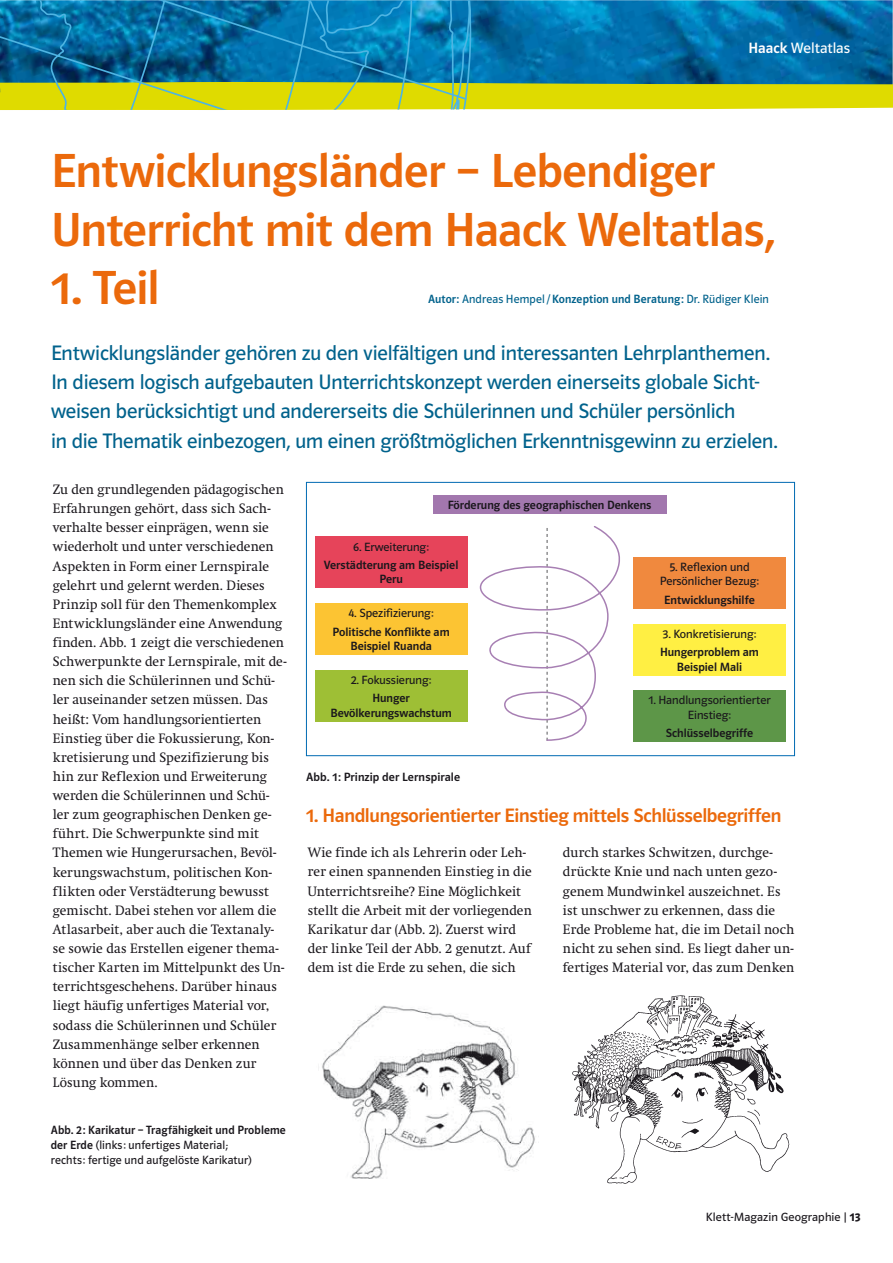
<style>
.page{position:relative;width:893px;height:1263px;background:#fff}
.page>*{position:absolute;margin:0;border:0;box-sizing:border-box;transform-origin:0 0}
.t1{font:48px/58.5px "Polo ST11 K Krftg";letter-spacing:-.01em;color:#eb690b}
.t2{font:21px/29.2px "Polo ST11 K Buch";letter-spacing:-.005em;color:#00628c}
.t3{font:19.5px "Polo ST11 K Krftg";letter-spacing:-.015em;color:#eb690b}
.t4{font:15px "Polo ST11 K Buch";color:#fff}
.t5{font:13.5px/19px "Klett Swift";letter-spacing:.01em;color:#1a171c}
.t6{font:12px/14.2px "Polo ST11 K Krftg";color:#1a171c;text-align:center}
.t7{font:12px/14.2px "Polo ST11 K Buch";color:#1a171c;text-align:center}
.t8{font:12px "Polo ST11 K Buch";letter-spacing:.01em;color:#00628c}
.s1{font-family:"Polo ST11 K Krftg"}
.s2{font-family:"Polo ST11 K Hfett"}
</style>
<div class="page">
<img style="left:472px;top:0;width:421px;height:82px">
<svg style="left:472px;top:82px;width:421px;height:28px;background:#d1d415"></svg>
<svg style="left:0;top:0;width:472px;height:110px;background:#3c8b80"></svg>
<img style="left:318px;top:1005px;width:217px;height:174px">
<img style="left:572px;top:995px;width:218px;height:189px">
<div style="left:306px;top:482px;width:489px;height:274px;border:1px solid #006ab2"></div>
<div style="left:433px;top:495px;width:233px;height:19px;background:#a277ae"></div>
<div style="left:315px;top:537px;width:152px;height:51px;background:#e6445a"></div>
<div style="left:315px;top:604px;width:152px;height:51px;background:#fcc433"></div>
<div style="left:315px;top:670px;width:152px;height:51px;background:#9ebf35"></div>
<div style="left:633px;top:557px;width:153px;height:51px;background:#f0893e"></div>
<div style="left:633px;top:624px;width:153px;height:51px;background:#ffef43"></div>
<div style="left:633px;top:691px;width:153px;height:51px;background:#5d9648"></div>
<svg style="left:479px;top:526px;width:141px;height:215px"></svg>
<p class="t4" style="left:748px;top:43px;width:103px"><span class="s1">Haack</span> Weltatlas</p>
<h1 class="t1" style="left:51px;top:145px;width:726px">Entwicklungsländer – Lebendiger<br>Unterricht mit dem Haack Weltatlas,</h1>
<h1 class="t1" style="left:51px;top:262px;width:110px">1. Teil</h1>
<p class="t8" style="left:428px;top:294px;width:342px"><span class="s1">Autor:</span> Andreas Hempel / <span class="s1">Konzeption und Beratung:</span> Dr. Rüdiger Klein</p>
<p class="t2" style="left:51px;top:340px;width:728px">Entwicklungsländer gehören zu den vielfältigen und interessanten Lehrplanthemen.<br>In diesem logisch aufgebauten Unterrichtskonzept werden einerseits globale Sicht&shy;weisen berücksichtigt und andererseits die Schülerinnen und Schüler persönlich<br>in die Thematik einbezogen, um einen größtmöglichen Erkenntnisgewinn zu erzielen.</p>
<p class="t5" style="left:53px;top:481px;width:235px">Zu den grundlegenden pädagogischen Erfahrungen gehört, dass sich Sach&shy;verhalte besser einprägen, wenn sie wiederholt und unter verschiedenen Aspekten in Form einer Lernspirale gelehrt und gelernt werden. Dieses Prinzip soll für den Themenkomplex Entwicklungsländer eine Anwendung finden. Abb. 1 zeigt die verschiedenen Schwerpunkte der Lernspirale, mit de&shy;nen sich die Schülerinnen und Schü&shy;ler auseinander setzen müssen. Das heißt: Vom handlungsorientierten Einstieg über die Fokussierung, Kon&shy;kretisierung und Spezifizierung bis hin zur Reflexion und Erweiterung werden die Schülerinnen und Schü&shy;ler zum geographischen Denken ge&shy;führt. Die Schwerpunkte sind mit Themen wie Hungerursachen, Bevöl&shy;kerungswachstum, politischen Kon&shy;flikten oder Verstädterung bewusst gemischt. Dabei stehen vor allem die Atlasarbeit, aber auch die Textanaly&shy;se sowie das Erstellen eigener thema&shy;tischer Karten im Mittelpunkt des Un&shy;terrichtsgeschehens. Darüber hinaus liegt häufig unfertiges Material vor, sodass die Schülerinnen und Schüler Zusammenhänge selber erkennen können und über das Denken zur Lösung kommen.</p>
<p class="t6" style="left:51px;top:1124px;width:236px">Abb. 2: Karikatur – Tragfähigkeit und Probleme</p>
<p class="t7" style="left:51px;top:1139px;width:202px;line-height:15px;text-align:left"><span class="s1">der Erde</span> (links: unfertiges Material; rechts: fertige und aufgelöste Karikatur)</p>
<p class="t6" style="left:448px;top:499px;width:205px">Förderung des geographischen Denkens</p>
<p class="t7" style="left:353px;top:540px;width:77px">6. Erweiterung:</p>
<p class="t6" style="left:324px;top:559px;width:136px">Verstädterung am Beispiel<br>Peru</p>
<p class="t7" style="left:348px;top:607px;width:87px">4. Spezifizierung:</p>
<p class="t6" style="left:333px;top:626px;width:119px">Politische Konflikte am<br>Beispiel Ruanda</p>
<p class="t7" style="left:351px;top:674px;width:82px">2. Fokussierung:</p>
<p class="t6" style="left:330px;top:692px;width:123px">Hunger<br>Bevölkerungswachstum</p>
<p class="t6" style="left:306px;top:771px;width:155px">Abb. 1: Prinzip der Lernspirale</p>
<p class="t7" style="left:660px;top:561px;width:101px">5. Reflexion und<br>Persönlicher Bezug:</p>
<p class="t6" style="left:664px;top:593px;width:92px">Entwicklungshilfe</p>
<p class="t7" style="left:662px;top:628px;width:95px">3. Konkretisierung:</p>
<p class="t6" style="left:660px;top:646px;width:100px">Hungerproblem am<br>Beispiel Mali</p>
<p class="t7" style="left:648px;top:694px;width:123px">1. Handlungsorientierter<br>Einstieg:</p>
<p class="t6" style="left:666px;top:727px;width:89px">Schlüsselbegriffe</p>
<h3 class="t3" style="left:306px;top:808px;width:477px">1. Handlungsorientierter Einstieg mittels Schlüsselbegriffen</h3>
<p class="t5" style="left:308px;top:844px;width:225px">Wie finde ich als Lehrerin oder Leh&shy;rer einen spannenden Einstieg in die Unterrichtsreihe? Eine Möglichkeit stellt die Arbeit mit der vorliegenden Karikatur dar (Abb. 2). Zuerst wird der linke Teil der Abb. 2 genutzt. Auf dem ist die Erde zu sehen, die sich</p>
<p class="t5" style="left:563px;top:844px;width:233px">durch starkes Schwitzen, durchge&shy;drückte Knie und nach unten gezo&shy;genem Mundwinkel auszeichnet. Es ist unschwer zu erkennen, dass die Erde Probleme hat, die im Detail noch nicht zu sehen sind. Es liegt daher un&shy;fertiges Material vor, das zum Denken</p>
<p class="t7" style="left:706px;top:1211px;width:156px">Klett-Magazin Geographie | <span class="s2">13</span></p>
</div>
